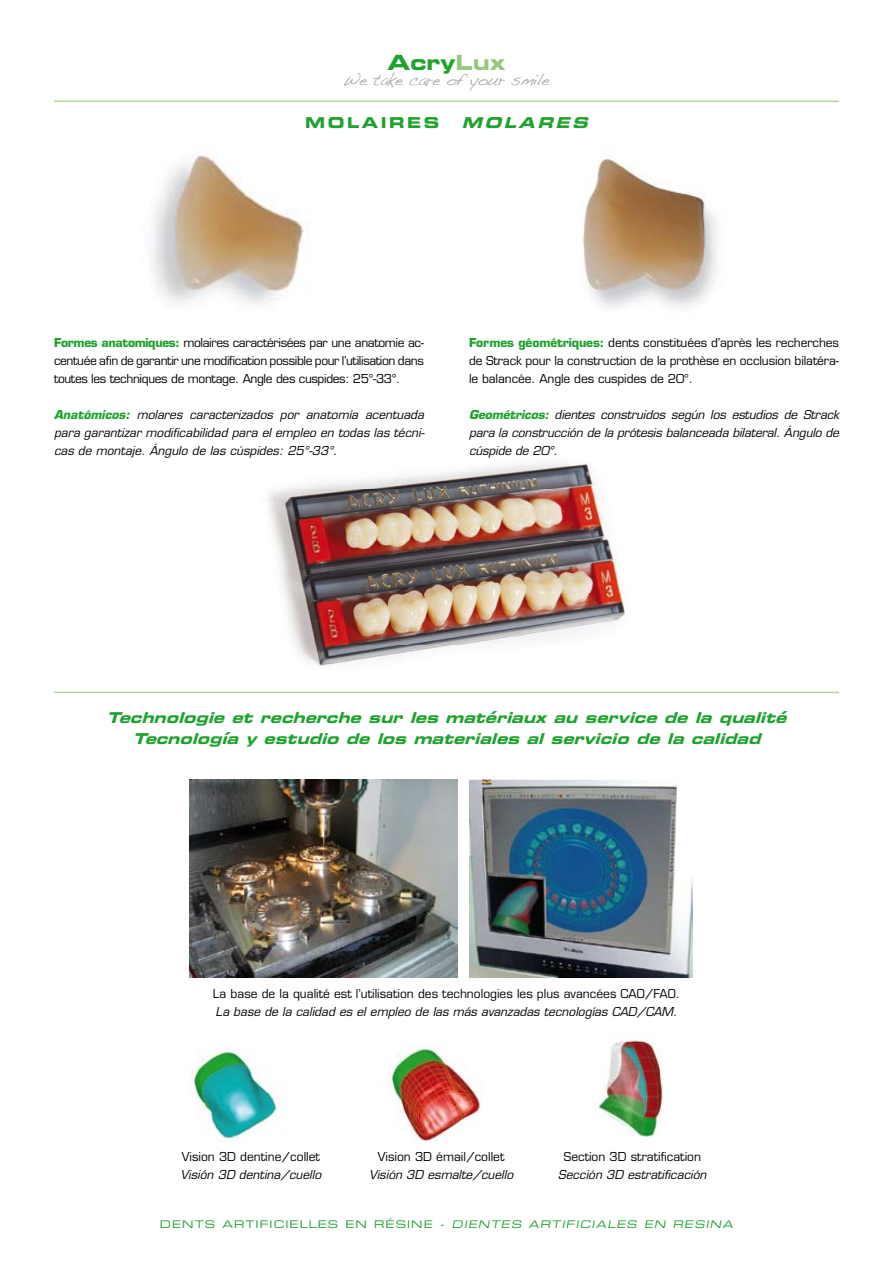
<style>
.page{position:relative;width:893px;height:1263px;background:#fff}
.page>*{position:absolute;margin:0;border:0;box-sizing:border-box;transform-origin:0 0}
.t1{font:21px "Eurostile LT Bold Extended Two";color:#1fa22e}
.t2{font:16.5px "Handwriting Dakota";letter-spacing:-.04em;color:#adafb0}
.t3{font:italic 15px/21px "Eurostile LT Bold Extended Two";color:#1fa22e;text-align:center}
.t4{font:15px "Eurostile LT Bold Extended Two";letter-spacing:.17em;color:#1fa22e}
.t5{font:12px/18px "Eurostile LT";color:#000;text-align:justify}
.t6{font:italic 12px/18px "Eurostile LT";color:#000;text-align:justify}
.t7{font:10.5px "Eurostile LT Extended Two";color:#1fa22e}
.s1{color:#98c781}
.s2{font-weight:700;color:#1fa22e}
.s3{font-style:italic}
</style>
<div class="page">
<img style="left:268px;top:462px;width:357px;height:204px">
<img style="left:582px;top:156px;width:135px;height:152px">
<img style="left:151px;top:154px;width:158px;height:150px">
<hr style="left:54px;top:101px;width:785px;height:1px;background:#b3d5a1">
<hr style="left:54px;top:692px;width:785px;height:1px;background:#b3d5a1">
<img style="left:598px;top:1040px;width:65px;height:97px">
<img style="left:190px;top:1046px;width:87px;height:95px">
<img style="left:388px;top:1043px;width:95px;height:97px">
<img style="left:189px;top:779px;width:268px;height:198px">
<img style="left:469px;top:779px;width:223px;height:198px">
<h1 class="t1" style="left:388px;top:48px;width:119px">Acry<span class="s1">Lux</span></h1>
<h2 class="t2" style="left:343px;top:70px;width:209px">We take care of your smile</h2>
<p class="t4" style="left:305px;top:112px;width:136px">MOLAIRES</p>
<p class="t3" style="left:462px;top:112px;width:133px">MOLARES</p>
<p class="t5" style="left:54px;top:333px;width:371px"><span class="s2">Formes anatomiques:</span> molaires caractérisées par une anatomie ac&shy;centuée afin de garantir une modification possible pour l’utilisation dans toutes les techniques de montage. Angle des cuspides: 25°-33°.</p>
<p class="t6" style="left:54px;top:405px;width:372px"><span class="s2">Anatómicos:</span> molares caracterizados por anatomía acentuada para garantizar modificabilidad para el empleo en todas las técni&shy;cas de montaje. Ángulo de las cúspides: 25°-33°.</p>
<p class="t5" style="left:469px;top:333px;width:371px"><span class="s2">Formes géométriques:</span> dents constituées d’après les recherches de Strack pour la construction de la prothèse en occlusion bilatéra&shy;le balancée. Angle des cuspides de 20°.</p>
<p class="t6" style="left:469px;top:405px;width:371px"><span class="s2">Geométricos:</span> dientes construidos según los estudios de Strack para la construcción de la prótesis balanceada bilateral. Ángulo de cúspide de 20°.</p>
<p class="t3" style="left:107px;top:707px;width:687px">Technologie et recherche sur les matériaux au service de la qualité<br>Tecnología y estudio de los materiales al servicio de la calidad</p>
<p class="t5" style="left:213px;top:985px;width:469px">La base de la qualité est l’utilisation des technologies les plus avancées CAO/FAO.</p>
<p class="t6" style="left:216px;top:1003px;width:463px">La base de la calidad es el empleo de las más avanzadas tecnologías CAD/CAM.</p>
<p class="t5" style="left:182px;top:1147px;width:140px">Vision 3D dentine/collet</p>
<p class="t6" style="left:180px;top:1165px;width:142px">Visión 3D dentina/cuello</p>
<p class="t5" style="left:378px;top:1147px;width:128px">Vision 3D émail/collet</p>
<p class="t6" style="left:369px;top:1165px;width:146px">Visión 3D esmalte/cuello</p>
<p class="t5" style="left:564px;top:1147px;width:139px">Section 3D stratification</p>
<p class="t6" style="left:558px;top:1165px;width:150px">Sección 3D estratificación</p>
<p class="t7" style="left:160px;top:1217px;width:577px">D E N TS A RT I F I C I E L L E S E N R É S I N E - <span class="s3">DIENTES ARTIFICIALES EN RESINA</span></p>
</div>
